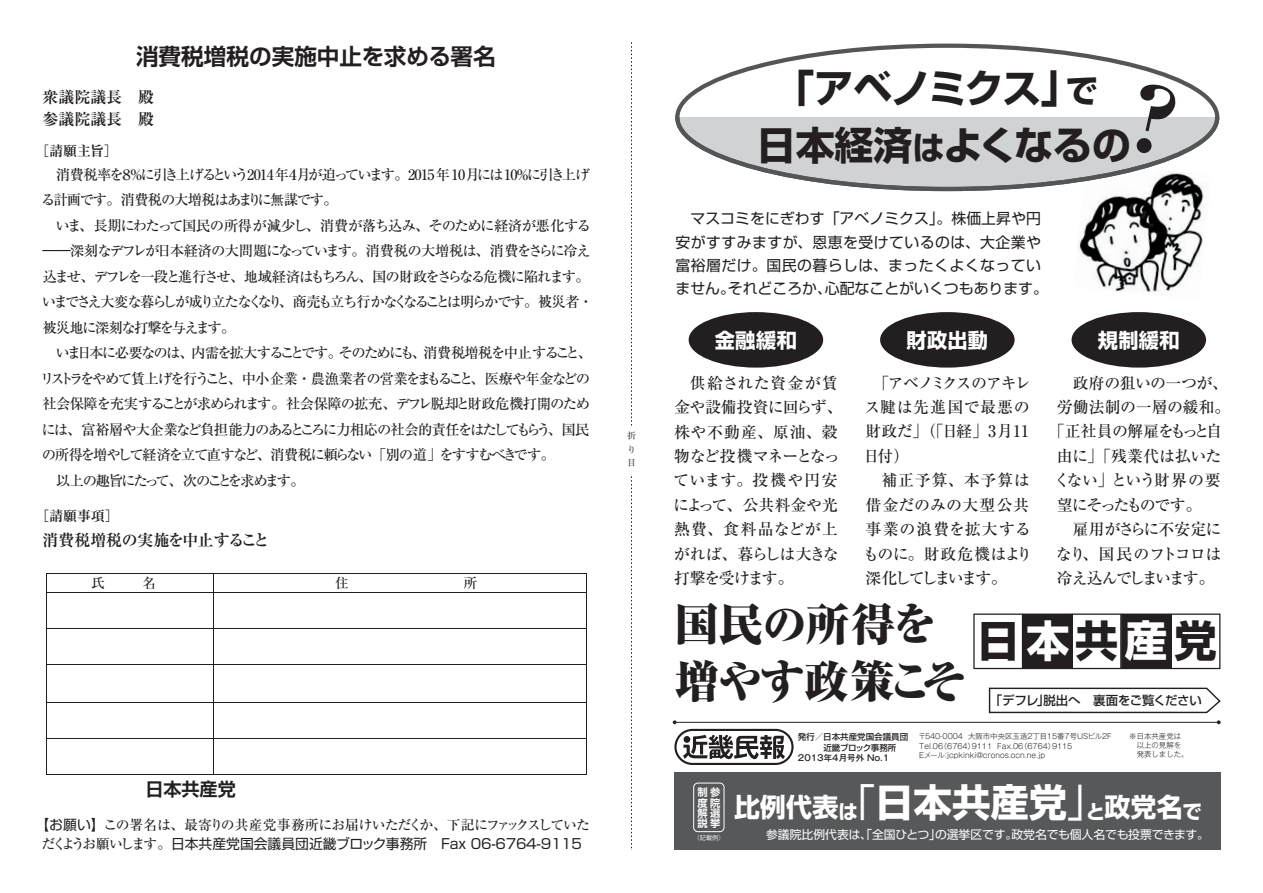
<style>
.page{position:relative;width:1263px;height:893px;background:#fff}
.page>*{position:absolute;margin:0;border:0;box-sizing:border-box;transform-origin:0 0}
.t1{font:800 expanded 44.4px/56.6px "Ryumin Pr 5";letter-spacing:-.025em;color:#231f20}
.t2{font:700 42.9px "Shin Go Pr 5";letter-spacing:.15em;color:#231f20}
.t3{font:700 39px/56.6px "Shin Go Pr 5";letter-spacing:-.015em;color:#231f20;text-align:center}
.t4{font:700 26.1px "Shin Go Pr 5";color:#fff}
.t5{font:700 22.65px "Shin Go Pr 5 De";color:#231f20}
.t6{font:700 20.25px "Shin Go Pr 5";letter-spacing:.015em;color:#fff}
.t7{font:700 18.15px "Shin Go Pr 5 De";color:#231f20}
.t8{font:500 15.9px/24.5px "Ryumin Pr 5";letter-spacing:-.02em;color:#231f20}
.t9{font:500 15.9px/24.5px "Ryumin Pr 5";letter-spacing:.005em;color:#231f20}
.t10{font:700 15.9px "Ryumin Pr 5";letter-spacing:-.02em;color:#231f20}
.t11{font:700 15.9px/21.3px "Ryumin Pr 5";color:#231f20}
.t12{font:500 15.9px "Ryumin Pr 5";letter-spacing:-.065em;color:#231f20}
.t13{font:500 15.9px "Ryumin Pr 5";color:#231f20}
.t14{font:500 15.9px "Ryumin Pr 5";letter-spacing:-.06em;color:#231f20}
.t15{font:500 15.9px "Ryumin Pr 5";letter-spacing:-.055em;color:#231f20}
.t16{font:500 15.9px "Ryumin Pr 5";letter-spacing:-.045em;color:#231f20}
.t17{font:500 15.9px "Ryumin Pr 5";letter-spacing:-.12em;color:#231f20}
.t18{font:500 15.9px "Ryumin Pr 5";letter-spacing:-.105em;color:#231f20}
.t19{font:14.85px/23.4px "Shin Go Pr 5";letter-spacing:.015em;color:#231f20}
.t20{font:500 14.4px/25.5px "Ryumin Pr 5";letter-spacing:-.105em;color:#231f20}
.t21{font:13.8px "Shin Go Pr 5";color:#231f20}
.t22{font:500 13.8px "Ryumin Pr 5";letter-spacing:-.065em;color:#231f20}
.t23{font:700 13.8px "Ryumin Pr 5";letter-spacing:-.005em;color:#231f20}
.t24{font:500 13.5px "Ryumin Pr 5";color:#231f20}
.t25{font:500 12.45px "Shin Go Pr 5";letter-spacing:-.01em;color:#231f20}
.t26{font:11.85px "Shin Go Pr 5";letter-spacing:-.01em;color:#fff}
.t27{font:700 10.35px/10.4px "Shin Go Pr 5 De";color:#fff;text-align:justify}
.t28{font:9px/13.5px "Ryumin Pr 5";color:#231f20}
.t29{font:500 8.55px/10.6px "Shin Go Pr 5";color:#231f20}
.t30{font:500 8.55px "Gothic MB101 Pr 5";color:#231f20}
.t31{font:300 7.5px/9.6px "Gothic MB101 Pr 5";color:#231f20}
.t32{font:6.15px "Koz Go Pro";color:#fff}
.s1{font-family:"Shin Go Pr 5";font-weight:400}
.s2{font-family:"Ryumin Pr 5";font-weight:500}
.s3{font-size:32.4px}
.s4{color:#fff}
.s5{font-weight:400;font-size:38.4px}
.s6{font-size:38.4px}
</style>
<div class="page">
<img style="left:1078px;top:191px;width:126px;height:102px">
<svg style="left:631px;top:42px;width:1px;height:809px"></svg>
<div style="left:626px;top:426px;width:11px;height:48px;background:#fff"></div>
<svg style="left:683px;top:735px;width:102px;height:24px"></svg>
<div style="left:674px;top:729px;width:119px;height:36px;border:2px solid #231f20;border-radius:17px"></div>
<hr style="left:47px;top:574px;width:166px;height:1px;background:#231f20">
<hr style="left:214px;top:574px;width:372px;height:1px;background:#231f20">
<svg style="left:46px;top:574px;width:1px;height:19px"></svg>
<hr style="left:47px;top:592px;width:166px;height:1px;background:#231f20">
<svg style="left:213px;top:574px;width:1px;height:19px"></svg>
<hr style="left:214px;top:592px;width:372px;height:1px;background:#231f20">
<svg style="left:586px;top:574px;width:1px;height:19px"></svg>
<hr style="left:46px;top:593px;width:1px;height:35px;background:#231f20">
<hr style="left:213px;top:593px;width:1px;height:35px;background:#231f20">
<hr style="left:586px;top:593px;width:1px;height:35px;background:#231f20">
<hr style="left:47px;top:628px;width:166px;height:1px;background:#231f20">
<hr style="left:214px;top:628px;width:372px;height:1px;background:#231f20">
<hr style="left:46px;top:629px;width:1px;height:36px;background:#231f20">
<hr style="left:213px;top:629px;width:1px;height:36px;background:#231f20">
<hr style="left:586px;top:629px;width:1px;height:36px;background:#231f20">
<hr style="left:47px;top:665px;width:166px;height:1px;background:#231f20">
<hr style="left:214px;top:665px;width:372px;height:1px;background:#231f20">
<hr style="left:46px;top:665px;width:1px;height:37px;background:#231f20">
<hr style="left:213px;top:665px;width:1px;height:37px;background:#231f20">
<hr style="left:586px;top:665px;width:1px;height:37px;background:#231f20">
<hr style="left:47px;top:702px;width:166px;height:1px;background:#231f20">
<hr style="left:214px;top:702px;width:372px;height:1px;background:#231f20">
<hr style="left:46px;top:702px;width:1px;height:36px;background:#231f20">
<hr style="left:213px;top:702px;width:1px;height:36px;background:#231f20">
<hr style="left:586px;top:702px;width:1px;height:36px;background:#231f20">
<hr style="left:47px;top:738px;width:166px;height:1px;background:#231f20">
<hr style="left:214px;top:738px;width:372px;height:1px;background:#231f20">
<hr style="left:46px;top:739px;width:1px;height:35px;background:#231f20">
<hr style="left:47px;top:774px;width:166px;height:1px;background:#231f20">
<hr style="left:213px;top:739px;width:1px;height:35px;background:#231f20">
<hr style="left:214px;top:774px;width:372px;height:1px;background:#231f20">
<hr style="left:586px;top:739px;width:1px;height:35px;background:#231f20">
<div style="left:674px;top:772px;width:546px;height:78px;background:#57585a"></div>
<div style="left:693px;top:783px;width:31px;height:49px;border:1px solid #fff;border-radius:4px"></div>
<div style="left:689px;top:312px;width:134px;height:56px;background:#231f20;border-radius:50%"></div>
<div style="left:880px;top:312px;width:135px;height:56px;background:#231f20;border-radius:50%"></div>
<div style="left:1071px;top:312px;width:135px;height:56px;background:#231f20;border-radius:50%"></div>
<svg style="left:988px;top:687px;width:233px;height:27px"></svg>
<hr style="left:675px;top:722px;width:544px;height:1px;background:#231f20">
<svg style="left:1217px;top:720px;width:4px;height:4px"></svg>
<div style="left:1072px;top:613px;width:49px;height:56px;border:1px solid #231f20"></div>
<div style="left:1023px;top:614px;width:49px;height:54px;background:#231f20"></div>
<div style="left:1023px;top:613px;width:50px;height:56px;border:1px solid #231f20"></div>
<div style="left:973px;top:613px;width:50px;height:56px;border:1px solid #231f20"></div>
<div style="left:1122px;top:614px;width:48px;height:54px;background:#231f20"></div>
<div style="left:1121px;top:613px;width:50px;height:56px;border:1px solid #231f20"></div>
<div style="left:1171px;top:613px;width:49px;height:56px;border:1px solid #231f20"></div>
<svg style="left:675px;top:81px;width:544px;height:110px"></svg>
<h3 class="t5" style="left:136px;top:37px;width:361px">消費税増税の実施中止を求める署名</h3>
<p class="t11" style="left:43px;top:86px;width:113px">衆議院議長　殿参議院議長　殿</p>
<p class="t23" style="left:36px;top:140px;width:83px">［請願主旨］</p>
<p class="t20" style="left:40px;top:160px;width:555px">　消費税率を８％に引き上げるという2014 年４月が迫っています。2015 年 10月には10％に引き上げる計画です。消費税の大増税はあまりに無謀です。<br>　いま、長期にわたって国民の所得が減少し、消費が落ち込み、そのために経済が悪化する――深刻なデフレが日本経済の大問題になっています。消費税の大増税は、消費をさらに冷え込ませ、デフレを一段と進行させ、地域経済はもちろん、国の財政をさらなる危機に陥れます。いまでさえ大変な暮らしが成り立たなくなり、商売も立ち行かなくなることは明らかです。被災者・被災地に深刻な打撃を与えます。<br>　いま日本に必要なのは、内需を拡大することです。そのためにも、消費税増税を中止すること、リストラをやめて賃上げを行うこと、中小企業・農漁業者の営業をまもること、医療や年金などの社会保障を充実することが求められます。社会保障の拡充、デフレ脱却と財政危機打開のためには、富裕層や大企業など負担能力のあるところに力相応の社会的責任をはたしてもらう、国民の所得を増やして経済を立て直すなど、消費税に頼らない「別の道」をすすむべきです。<br>　以上の趣旨にたって、次のことを求めます。</p>
<p class="t23" style="left:36px;top:505px;width:84px">［請願事項］</p>
<p class="t10" style="left:43px;top:527px;width:228px">消費税増税の実施を中止すること</p>
<p class="t24" style="left:91px;top:572px;width:15px">氏</p>
<p class="t24" style="left:143px;top:572px;width:15px">名</p>
<p class="t24" style="left:335px;top:572px;width:15px">住</p>
<p class="t24" style="left:464px;top:572px;width:15px">所</p>
<p class="t28" style="left:627px;top:429px;width:10px">折り目</p>
<p class="t7" style="left:145px;top:774px;width:92px">日本共産党</p>
<p class="t22" style="left:35px;top:814px;width:556px"><span class="s1">【お願い】</span>この署名は、最寄りの共産党事務所にお届けいただくか、下記にファックスしていた</p>
<p class="t21" style="left:42px;top:832px;width:543px"><span class="s2">だくようお願いします。</span>日本共産党国会議員団近畿ブロック事務所　Fax ０６-６７６４-９１１５</p>
<h3 class="t3" style="left:757px;top:58px;width:376px">「アベノミクス」<span class="s3">で<br></span>日本経済<span class="s3">は</span>よくなるの</h3>
<p class="t19" style="left:675px;top:205px;width:374px">　マスコミをにぎわす「アベノミクス」。株価上昇や円安がすすみますが、恩恵を受けているのは、大企業や富裕層だけ。国民の暮らしは、まったくよくなっていません。それどころか、心配なことがいくつもあります。</p>
<h3 class="t6" style="left:715px;top:324px;width:83px">金融緩和</h3>
<h3 class="t6" style="left:907px;top:324px;width:83px">財政出動</h3>
<h3 class="t6" style="left:1098px;top:324px;width:83px">規制緩和</h3>
<p class="t8" style="left:673px;top:369px;width:171px">　供給された資金が賃金や設備投資に回らず、株や不動産、原油、穀物など投機マネーとなっています。投機や円安によって、公共料金や光熱費、食料品などが上がれば、暮らしは大きな打撃を受けます。</p>
<p class="t9" style="left:863px;top:369px;width:171px">　「アベノミクスのアキレス腱は先進国で最悪の財政だ」（「日経」3月11日付）<br>　補正予算、本予算は借金だのみの大型公共事業の浪費を拡大するものに。財政危機はより深化してしまいます。</p>
<p class="t8" style="left:1057px;top:369px;width:173px">　政府の狙いの一つが、</p>
<p class="t13" style="left:1057px;top:394px;width:175px">労働法制の一層の緩和。</p>
<p class="t12" style="left:1049px;top:419px;width:175px">「正社員の解雇をもっと自</p>
<p class="t8" style="left:1057px;top:442px;width:166px">由に」「残業代は払いた</p>
<p class="t14" style="left:1054px;top:468px;width:168px">くない」という財界の要</p>
<p class="t18" style="left:1057px;top:492px;width:146px">望にそったものです。</p>
<p class="t15" style="left:1057px;top:517px;width:166px">　雇用がさらに不安定に</p>
<p class="t16" style="left:1056px;top:541px;width:167px">なり、国民のフトコロは</p>
<p class="t17" style="left:1057px;top:566px;width:159px">冷え込んでしまいます。</p>
<h2 class="t2" style="left:977px;top:607px;width:242px">日<span class="s4">本</span>共<span class="s4">産</span>党</h2>
<h1 class="t1" style="left:674px;top:594px;width:293px">国民の所得を増やす政策こそ</h1>
<p class="t25" style="left:990px;top:690px;width:213px">「デフレ」脱出へ　裏面をご覧ください</p>
<p class="t29" style="left:798px;top:731px;width:112px">発行／日本共産党国会議員団　　　近畿ブロック事務所</p>
<p class="t30" style="left:798px;top:751px;width:93px">2013年4月号外 No.1</p>
<p class="t31" style="left:918px;top:731px;width:195px">〒540-0004 大阪市中央区玉造2丁目15番7号USビル2F<br>Tel.06（6764）9111 Fax.06（6764）9115<br>Eメール：jcpkinki@cronos.ocn.ne.jp</p>
<p class="t31" style="left:1129px;top:731px;width:61px;line-height:9px">※日本共産党は　以上の見解を　発表しました。</p>
<p class="t27" style="left:698px;top:786px;width:24px">制参度院解選説挙</p>
<h3 class="t4" style="left:734px;top:786px;width:469px">比例代表<span class="s5">「</span><sub>は</sub> <span class="s6">日本共産党</span><span class="s5">」</span><sub>と</sub>政党名<sub>で</sub></h3>
<p class="t32" style="left:694px;top:834px;width:33px">（記載例）</p>
<p class="t26" style="left:766px;top:824px;width:444px">参議院比例代表は、「全国ひとつ」の選挙区です。政党名でも個人名でも投票できます。</p>
</div>
